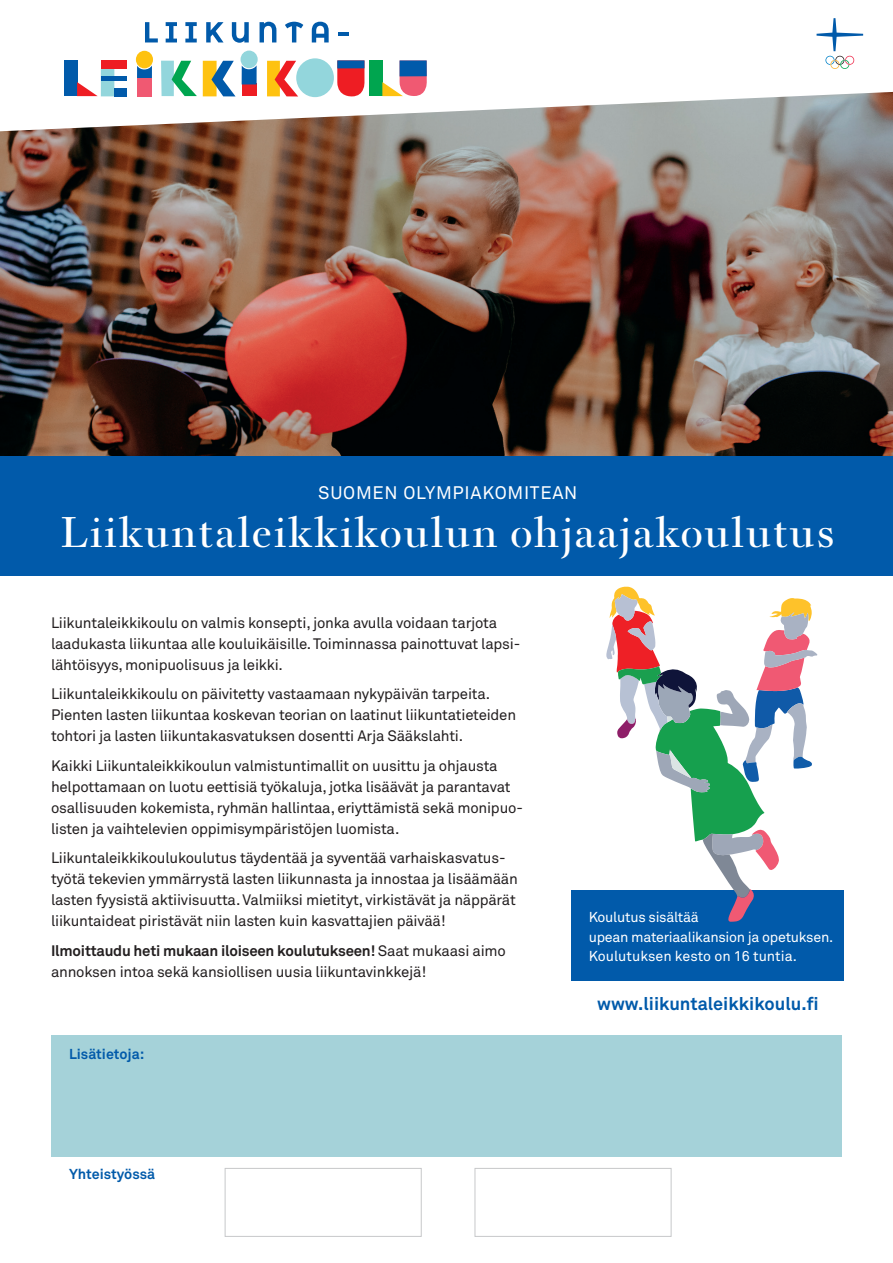
<style>
.page{position:relative;width:893px;height:1263px;background:#fff}
.page>*{position:absolute;margin:0;border:0;box-sizing:border-box;transform-origin:0 0}
.t1{font:39px "Bery Roman";letter-spacing:.04em;color:#fff}
.t2{font:700 18px "Akkurat Pro";color:#015aaa}
.t3{font:18px "Akkurat Pro";letter-spacing:.04em;color:#fff}
.t4{font:15px/21px "Akkurat Pro";letter-spacing:-.015em;color:#231f20}
.t5{font:14.25px/19.5px "Akkurat Pro";letter-spacing:-.02em;color:#fff}
.t6{font:700 14.25px "Akkurat Pro";color:#015aaa}
.s1{font-weight:700}
</style>
<div class="page">
<img style="left:0;top:131px;width:893px;height:325px">
<svg style="left:8px;top:21px;width:885px;height:110px"></svg>
<svg style="left:816px;top:18px;width:47px;height:51px"></svg>
<div style="left:101px;top:61px;width:26px;height:8px;background:#ee1d23"></div>
<div style="left:101px;top:69px;width:13px;height:27px;background:#93d6dc"></div>
<div style="left:114px;top:88px;width:13px;height:8px;background:#015aaa"></div>
<div style="left:296px;top:58px;width:38px;height:39px;background:#93d6dc;border-radius:50%"></div>
<div style="left:369px;top:60px;width:13px;height:36px;background:#00a54f"></div>
<hr style="left:101px;top:77px;width:26px;height:4px;background:#015aaa">
<div style="left:203px;top:61px;width:14px;height:35px;background:#fec210"></div>
<svg style="left:211px;top:61px;width:25px;height:35px"></svg>
<div style="left:267px;top:61px;width:13px;height:35px;background:#fec210"></div>
<svg style="left:275px;top:61px;width:23px;height:35px"></svg>
<svg style="left:337px;top:60px;width:28px;height:37px"></svg>
<div style="left:337px;top:60px;width:27px;height:8px;background:#015aaa"></div>
<svg style="left:382px;top:60px;width:45px;height:37px"></svg>
<div style="left:400px;top:60px;width:27px;height:16px;background:#015aaa"></div>
<div style="left:64px;top:60px;width:13px;height:36px;background:#015aaa"></div>
<svg style="left:77px;top:82px;width:21px;height:14px"></svg>
<svg style="left:145px;top:22px;width:13px;height:20px"></svg>
<svg style="left:166px;top:22px;width:11px;height:20px"></svg>
<svg style="left:185px;top:22px;width:12px;height:20px"></svg>
<svg style="left:206px;top:22px;width:18px;height:20px"></svg>
<svg style="left:232px;top:22px;width:17px;height:21px"></svg>
<svg style="left:260px;top:22px;width:16px;height:20px"></svg>
<svg style="left:285px;top:22px;width:18px;height:20px"></svg>
<svg style="left:312px;top:22px;width:17px;height:20px"></svg>
<hr style="left:339px;top:32px;width:10px;height:4px;background:#015aaa">
<svg style="left:161px;top:61px;width:36px;height:35px"></svg>
<div style="left:242px;top:83px;width:15px;height:13px;background:#ee1d23"></div>
<svg style="left:242px;top:65px;width:15px;height:19px"></svg>
<div style="left:241px;top:51px;width:17px;height:17px;background:#93d6dc;border-radius:50%"></div>
<svg style="left:137px;top:66px;width:15px;height:12px"></svg>
<div style="left:136px;top:51px;width:17px;height:17px;background:#fec210;border-radius:50%"></div>
<div style="left:137px;top:78px;width:15px;height:19px;background:#f05972"></div>
<div style="left:0;top:456px;width:893px;height:120px;background:#015aaa"></div>
<div style="left:51px;top:1035px;width:791px;height:122px;background:#a5d2d9"></div>
<div style="left:225px;top:1168px;width:196px;height:68px;border:1px solid #c7c8ca"></div>
<div style="left:475px;top:1168px;width:196px;height:68px;border:1px solid #c7c8ca"></div>
<div style="left:572px;top:890px;width:272px;height:90px;background:#015aaa"></div>
<svg style="left:606px;top:586px;width:211px;height:336px"></svg>
<p class="t3" style="left:318px;top:482px;width:261px">SUOMEN OLYMPIAKOMITEAN</p>
<h1 class="t1" style="left:61px;top:506px;width:775px">Liikuntaleikkikoulun ohjaajakoulutus</h1>
<p class="t4" style="left:51px;top:612px;width:471px">Liikuntaleikkikoulu on valmis konsepti, jonka avulla voidaan tarjota laadukasta liikuntaa alle kouluikäisille. Toiminnassa painottuvat lapsi&shy;lähtöisyys, monipuolisuus ja leikki.</p>
<p class="t4" style="left:51px;top:684px;width:467px">Liikuntaleikkikoulu on päivitetty vastaamaan nykypäivän tarpeita.<br>Pienten lasten liikuntaa koskevan teorian on laatinut liikuntatieteiden tohtori ja lasten liikuntakasvatuksen dosentti Arja Sääkslahti.</p>
<p class="t4" style="left:51px;top:755px;width:473px">Kaikki Liikuntaleikkikoulun valmistuntimallit on uusittu ja ohjausta helpottamaan on luotu eettisiä työkaluja, jotka lisäävät ja parantavat osallisuuden kokemista, ryhmän hallintaa, eriyttämistä sekä monipuo&shy;listen ja vaihtelevien oppimisympäristöjen luomista.</p>
<p class="t4" style="left:51px;top:848px;width:468px">Liikuntaleikkikoulukoulutus täydentää ja syventää varhaiskasvatus&shy;työtä tekevien ymmärrystä lasten liikunnasta ja innostaa ja lisäämään lasten fyysistä aktiivisuutta. Valmiiksi mietityt, virkistävät ja näppärät liikuntaideat piristävät niin lasten kuin kasvattajien päivää!</p>
<p class="t4" style="left:51px;top:940px;width:456px"><span class="s1">Ilmoittaudu heti mukaan iloiseen koulutukseen!</span> Saat mukaasi aimo annoksen intoa sekä kansiollisen uusia liikuntavinkkejä!</p>
<p class="t6" style="left:69px;top:1045px;width:77px">Lisätietoja:</p>
<p class="t6" style="left:69px;top:1165px;width:88px">Yhteistyössä</p>
<p class="t5" style="left:589px;top:908px;width:246px">Koulutus sisältää<br>upean materiaalikansion ja opetuksen.<br>Koulutuksen kesto on 16 tuntia.</p>
<p class="t2" style="left:597px;top:993px;width:223px">www.liikuntaleikkikoulu.fi</p>
</div>
